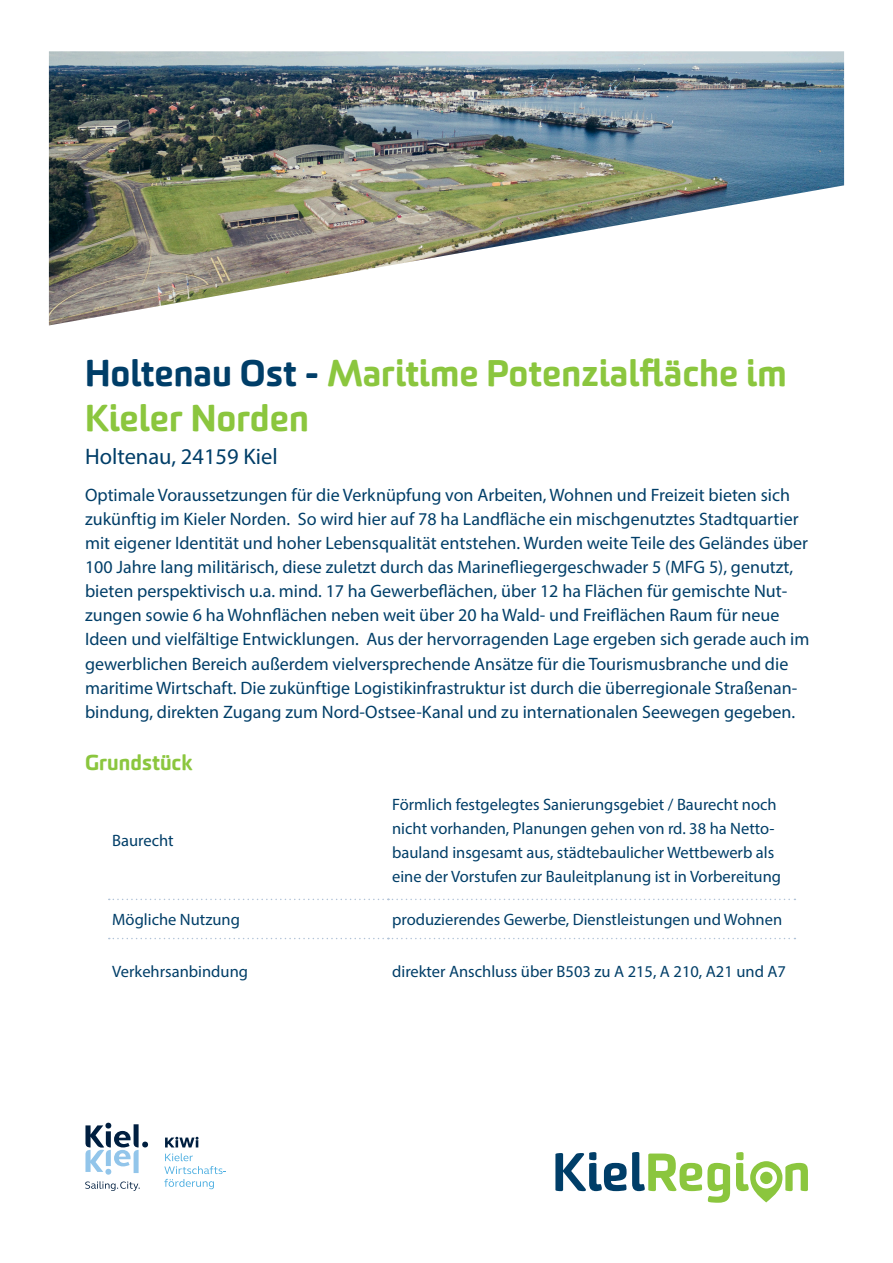
<style>
.page{position:relative;width:893px;height:1263px;background:#fff}
.page>*{position:absolute;margin:0;border:0;box-sizing:border-box;transform-origin:0 0}
.t1{font:900 36px/45px "Sommet Rounded";color:#8bc63e}
.t2{font:22.5px "Myriad Pro";color:#003e68}
.Text{font:900 21px "Sommet Rounded";color:#8bc63e}
.Text-2{font:18px/24px "Myriad Pro";color:#003e68}
.Text-3{font:16.5px/24px "Myriad Pro";color:#003e68}
.s1{color:#003e68}
</style>
<div class="page">
<img style="left:49px;top:51px;width:795px;height:274px">
<svg style="left:555px;top:1152px;width:175px;height:51px"></svg>
<svg style="left:736px;top:1152px;width:72px;height:50px"></svg>
<svg style="left:109px;top:899px;width:686px;height:1px"></svg>
<svg style="left:109px;top:938px;width:686px;height:1px"></svg>
<svg style="left:85px;top:1181px;width:55px;height:10px"></svg>
<svg style="left:85px;top:1123px;width:63px;height:52px"></svg>
<svg style="left:165px;top:1137px;width:34px;height:10px"></svg>
<svg style="left:164px;top:1153px;width:62px;height:36px"></svg>
<p class="t1" style="left:85px;top:350px;width:703px"><span class="s1">Holtenau Ost -</span> Maritime Potenzialfläche im<br>Kieler Norden</p>
<p class="t2" style="left:85px;top:443px;width:194px">Holtenau, 24159 Kiel</p>
<p class="Text-2" style="left:85px;top:483px;width:726px">Optimale Voraussetzungen für die Verknüpfung von Arbeiten, Wohnen und Freizeit bieten sich zukünftig im Kieler Norden. So wird hier auf 78 ha Landfläche ein mischgenutztes Stadtquartier mit eigener Identität und hoher Lebensqualität entstehen. Wurden weite Teile des Geländes über 100 Jahre lang militärisch, diese zuletzt durch das Marinefliegergeschwader 5 (MFG 5), genutzt, bieten perspektivisch u.a. mind. 17 ha Gewerbeflächen, über 12 ha Flächen für gemischte Nut&shy;zungen sowie 6 ha Wohnflächen neben weit über 20 ha Wald- und Freiflächen Raum für neue Ideen und vielfältige Entwicklungen. Aus der hervorragenden Lage ergeben sich gerade auch im gewerblichen Bereich außerdem vielversprechende Ansätze für die Tourismusbranche und die maritime Wirtschaft. Die zukünftige Logistikinfrastruktur ist durch die überregionale Straßenan&shy;bindung, direkten Zugang zum Nord-Ostsee-Kanal und zu internationalen Seewegen gegeben.</p>
<p class="Text" style="left:85px;top:748px;width:109px">Grundstück</p>
<p class="Text-3" style="left:112px;top:828px;width:63px">Baurecht</p>
<p class="Text-3" style="left:392px;top:792px;width:390px">Förmlich festgelegtes Sanierungsgebiet / Baurecht noch nicht vorhanden, Planungen gehen von rd. 38 ha Netto&shy;bauland insgesamt aus, städtebaulicher Wettbewerb als eine der Vorstufen zur Bauleitplanung ist in Vorbereitung</p>
<p class="Text-3" style="left:112px;top:907px;width:129px">Mögliche Nutzung</p>
<p class="Text-3" style="left:392px;top:907px;width:391px">produzierendes Gewerbe, Dienstleistungen und Wohnen</p>
<p class="Text-3" style="left:112px;top:959px;width:137px">Verkehrsanbindung</p>
<p class="Text-3" style="left:392px;top:959px;width:395px">direkter Anschluss über B503 zu A 215, A 210, A21 und A7</p>
</div>
